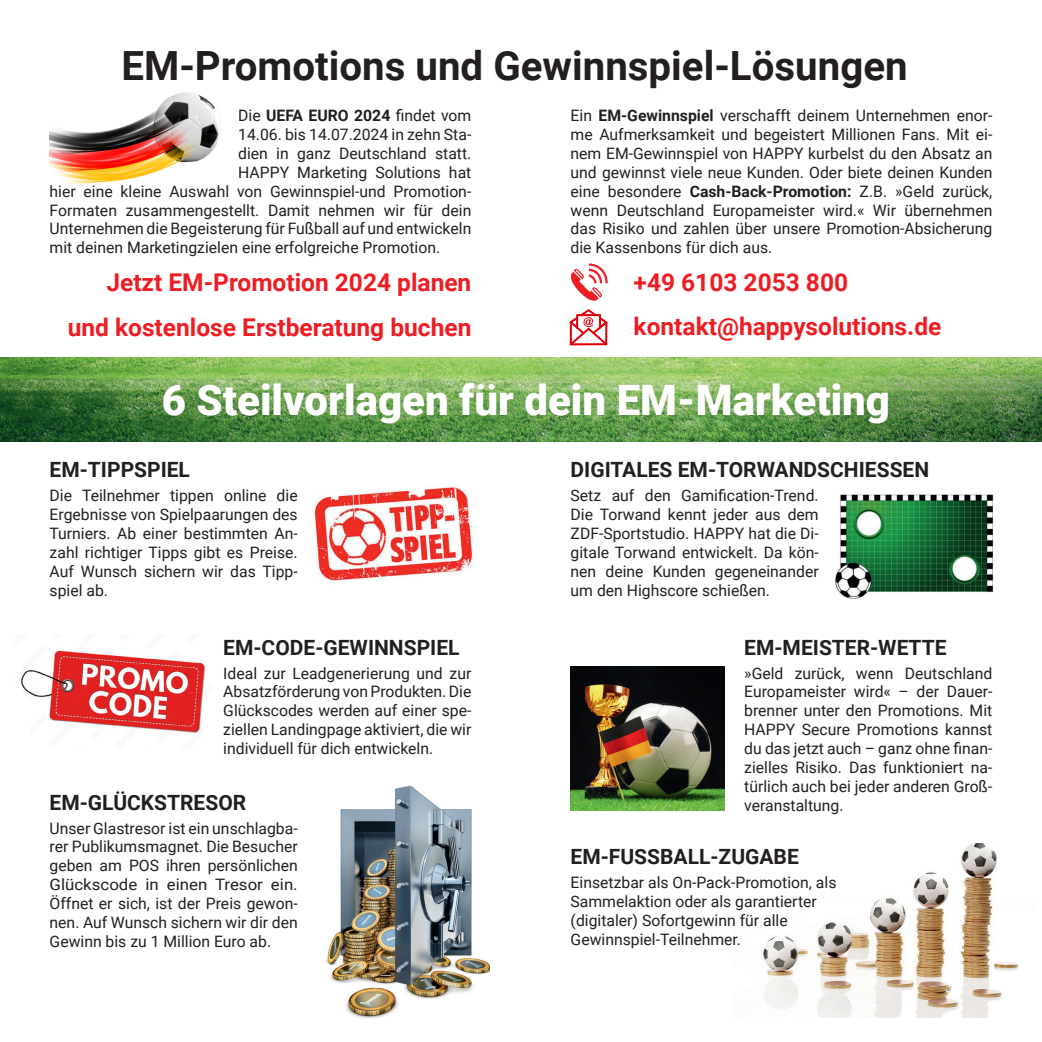
<style>
.page{position:relative;width:1042px;height:1042px;background:#fff}
.page>*{position:absolute;margin:0;border:0;box-sizing:border-box;transform-origin:0 0}
.t1{font:900 42px "Roboto";color:#fff}
.t2{font:700 40.25px "Roboto";color:#231f20}
.t3{font:700 24.5px/44.3px "Roboto";color:#ee1d23}
.t4{font:700 21px "Roboto";color:#231f20}
.t5{font:15.75px/18.9px "Roboto";color:#231f20;text-align:justify}
.s1{font-weight:700}
</style>
<div class="page">
<img style="left:50px;top:92px;width:170px;height:93px">
<img style="left:0;top:357px;width:1042px;height:84px">
<img style="left:313px;top:486px;width:160px;height:95px">
<img style="left:21px;top:635px;width:190px;height:107px">
<img style="left:326px;top:785px;width:164px;height:234px">
<img style="left:836px;top:495px;width:157px;height:103px">
<img style="left:570px;top:666px;width:154px;height:144px">
<img style="left:763px;top:843px;width:256px;height:174px">
<svg style="left:571px;top:263px;width:36px;height:38px"></svg>
<svg style="left:570px;top:309px;width:37px;height:36px"></svg>
<h2 class="t2" style="left:121px;top:37px;width:788px">EM-Promotions und Gewinnspiel-Lösungen</h2>
<p class="t5" style="left:238px;top:105px;width:235px">Die <span class="s1">UEFA EURO 2024</span> findet vom</p>
<p class="t5" style="left:238px;top:124px;width:235px">14.06. bis 14.07.2024 in zehn Sta-</p>
<p class="t5" style="left:238px;top:143px;width:235px">dien in ganz Deutschland statt.</p>
<p class="t5" style="left:238px;top:162px;width:235px">HAPPY Marketing Solutions hat</p>
<p class="t5" style="left:50px;top:181px;width:423px">hier eine kleine Auswahl von Gewinnspiel-und Promotion-</p>
<p class="t5" style="left:50px;top:200px;width:423px">Formaten zusammengestellt. Damit nehmen wir für dein</p>
<p class="t5" style="left:50px;top:219px;width:423px">Unternehmen die Begeisterung für Fußball auf und entwickeln</p>
<p class="t5" style="left:50px;top:238px;width:392px">mit deinen Marketingzielen eine erfolgreiche Promotion.</p>
<p class="t5" style="left:570px;top:105px;width:423px">Ein <span class="s1">EM-Gewinnspiel</span> verschafft deinem Unternehmen enor&shy;me Aufmerksamkeit und begeistert Millionen Fans. Mit ei&shy;nem EM-Gewinnspiel von HAPPY kurbelst du den Absatz an und gewinnst viele neue Kunden. Oder biete deinen Kunden eine besondere <span class="s1">Cash-Back-Promotion:</span> Z.B. »Geld zurück, wenn Deutschland Europameister wird.« Wir übernehmen das Risiko und zahlen über unsere Promotion-Absicherung die Kassenbons für dich aus.</p>
<h3 class="t3" style="left:633px;top:259px;width:309px">+49 6103 2053 800 kontakt@happysolutions.de</h3>
<h3 class="t3" style="left:68px;top:259px;width:405px;text-align:right">Jetzt EM-Promotion 2024 planen und kostenlose Erstberatung buchen</h3>
<h1 class="t1" style="left:162px;top:371px;width:730px">6 Steilvorlagen für dein EM-Marketing</h1>
<h3 class="t4" style="left:50px;top:455px;width:142px">EM-TIPPSPIEL</h3>
<p class="t5" style="left:50px;top:485px;width:250px">Die Teilnehmer tippen online die Ergebnisse von Spielpaarungen des Turniers. Ab einer bestimmten An&shy;zahl richtiger Tipps gibt es Preise.<br>Auf Wunsch sichern wir das Tipp&shy;spiel ab.</p>
<h3 class="t4" style="left:570px;top:455px;width:360px">DIGITALES EM-TORWANDSCHIESSEN</h3>
<p class="t5" style="left:570px;top:485px;width:250px">Setz auf den Gamification-Trend.<br>Die Torwand kennt jeder aus dem ZDF-Sportstudio. HAPPY hat die Di&shy;gitale Torwand entwickelt. Da kön&shy;nen deine Kunden gegeneinander um den Highscore schießen.</p>
<h3 class="t4" style="left:223px;top:632px;width:238px">EM-CODE-GEWINNSPIEL</h3>
<p class="t5" style="left:223px;top:663px;width:250px">Ideal zur Leadgenerierung und zur Absatzförderung von Produkten. Die Glückscodes werden auf einer spe&shy;ziellen Landingpage aktiviert, die wir individuell für dich entwickeln.</p>
<h3 class="t4" style="left:744px;top:632px;width:204px">EM-MEISTER-WETTE</h3>
<p class="t5" style="left:744px;top:663px;width:250px">»Geld zurück, wenn Deutschland Europameister wird« – der Dauer&shy;brenner unter den Promotions. Mit HAPPY Secure Promotions kannst du das jetzt auch – ganz ohne finan&shy;zielles Risiko. Das funktioniert na&shy;türlich auch bei jeder anderen Groß-</p>
<h3 class="t4" style="left:50px;top:787px;width:198px">EM-GLÜCKSTRESOR</h3>
<p class="t5" style="left:744px;top:795px;width:101px">veranstaltung.</p>
<p class="t5" style="left:50px;top:818px;width:250px">Unser Glastresor ist ein unschlagba&shy;rer Publikumsmagnet. Die Besucher geben am POS ihren persönlichen Glückscode in einen Tresor ein.<br>Öffnet er sich, ist der Preis gewon&shy;nen. Auf Wunsch sichern wir dir den Gewinn bis zu 1 Million Euro ab.</p>
<h3 class="t4" style="left:570px;top:842px;width:230px">EM-FUSSBALL-ZUGABE</h3>
<p class="t5" style="left:570px;top:872px;width:267px;text-align:left">Einsetzbar als On-Pack-Promotion, als Sammelaktion oder als garantierter (digitaler) Sofortgewinn für alle Gewinnspiel-Teilnehmer.</p>
</div>
